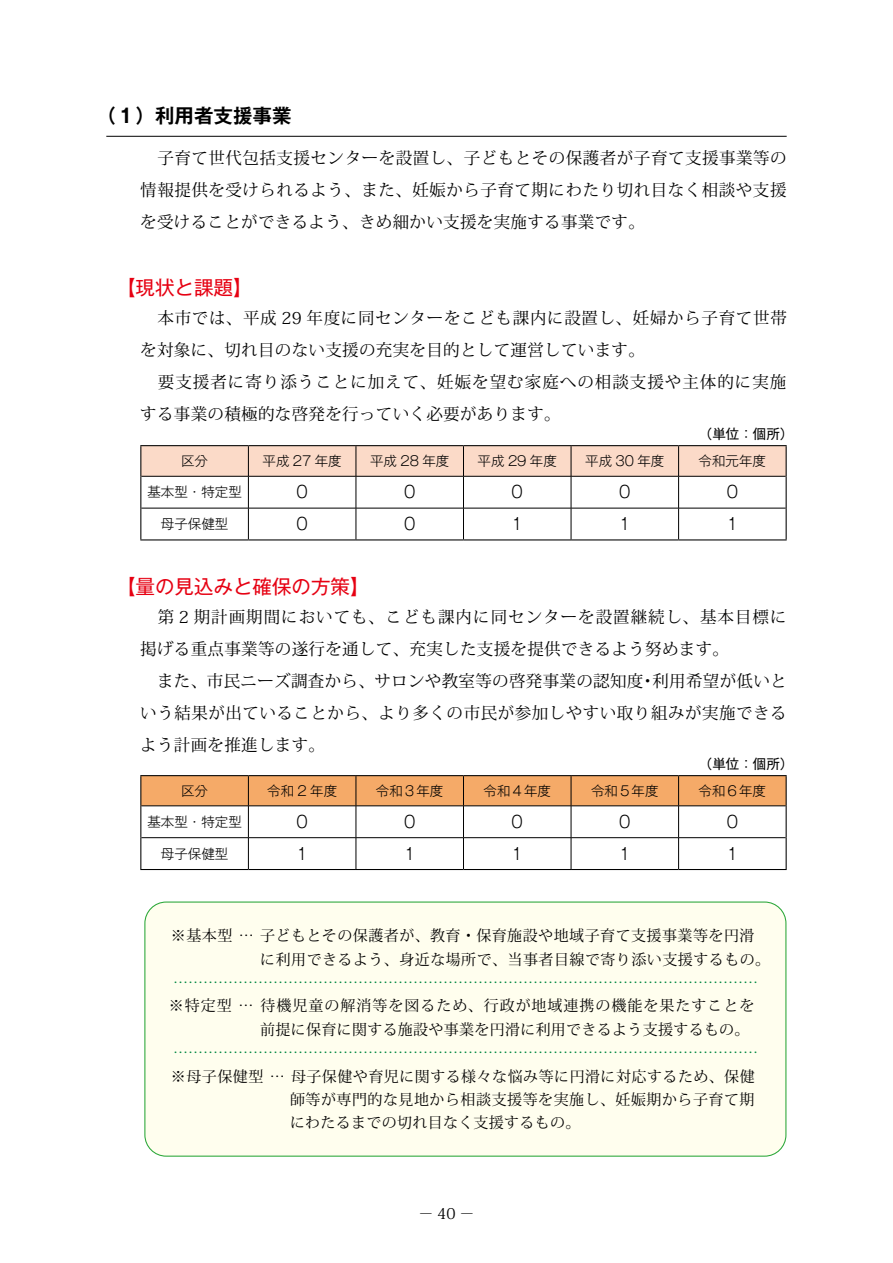
<style>
.page{position:relative;width:893px;height:1263px;background:#fff}
.page>*{position:absolute;margin:0;border:0;box-sizing:border-box;transform-origin:0 0}
.t1{font:19.5px "Gothic MB101 Pr 5";color:#e60012}
.t2{font:700 19.5px "Gothic MB101 Pr 5 De";color:#000}
.t3{font:16.5px/32px "Koz Min Pr 6 N";letter-spacing:.02em;color:#000;text-align:justify}
.t4{font:16.5px/32px "Koz Min Pr 6 N";letter-spacing:.04em;color:#000}
.t5{font:300 16.5px "Gothic MB101 Pr 5";color:#000}
.t6{font:15px/23.4px "Koz Min Pr 6 N";letter-spacing:.03em;color:#000}
.t7{font:15px "Koz Min Pr 6 N";color:#008842}
.t8{font:300 13.5px "Gothic MB101 Pr 5";color:#000}
.t9{font:13.5px "Gothic MB101 Pr 5";color:#000}
</style>
<div class="page">
<svg style="left:141px;top:446px;width:645px;height:30px"></svg>
<hr style="left:140px;top:445px;width:108px;height:1px;background:#000">
<hr style="left:140px;top:446px;width:1px;height:30px;background:#000">
<hr style="left:248px;top:445px;width:108px;height:1px;background:#000">
<hr style="left:356px;top:445px;width:107px;height:1px;background:#000">
<hr style="left:463px;top:445px;width:108px;height:1px;background:#000">
<hr style="left:571px;top:445px;width:108px;height:1px;background:#000">
<hr style="left:679px;top:445px;width:108px;height:1px;background:#000">
<hr style="left:786px;top:446px;width:1px;height:30px;background:#000">
<hr style="left:140px;top:476px;width:1px;height:32px;background:#000">
<hr style="left:786px;top:476px;width:1px;height:32px;background:#000">
<hr style="left:140px;top:508px;width:1px;height:31px;background:#000">
<hr style="left:786px;top:508px;width:1px;height:31px;background:#000">
<hr style="left:140px;top:539px;width:108px;height:1px;background:#000">
<hr style="left:248px;top:539px;width:108px;height:1px;background:#000">
<hr style="left:356px;top:539px;width:107px;height:1px;background:#000">
<hr style="left:463px;top:539px;width:108px;height:1px;background:#000">
<hr style="left:571px;top:539px;width:108px;height:1px;background:#000">
<hr style="left:679px;top:539px;width:108px;height:1px;background:#000">
<hr style="left:248px;top:446px;width:1px;height:30px;background:#000">
<hr style="left:356px;top:446px;width:1px;height:30px;background:#000">
<hr style="left:463px;top:446px;width:1px;height:30px;background:#000">
<hr style="left:571px;top:446px;width:1px;height:30px;background:#000">
<hr style="left:678px;top:446px;width:1px;height:30px;background:#000">
<hr style="left:141px;top:476px;width:107px;height:1px;background:#000">
<hr style="left:248px;top:476px;width:108px;height:1px;background:#000">
<hr style="left:248px;top:476px;width:1px;height:32px;background:#000">
<hr style="left:356px;top:476px;width:107px;height:1px;background:#000">
<hr style="left:356px;top:476px;width:1px;height:32px;background:#000">
<hr style="left:463px;top:476px;width:108px;height:1px;background:#000">
<hr style="left:463px;top:476px;width:1px;height:32px;background:#000">
<hr style="left:571px;top:476px;width:108px;height:1px;background:#000">
<hr style="left:571px;top:476px;width:1px;height:32px;background:#000">
<hr style="left:679px;top:476px;width:107px;height:1px;background:#000">
<hr style="left:678px;top:476px;width:1px;height:32px;background:#000">
<hr style="left:248px;top:508px;width:1px;height:31px;background:#000">
<hr style="left:356px;top:508px;width:1px;height:31px;background:#000">
<hr style="left:463px;top:508px;width:1px;height:31px;background:#000">
<hr style="left:571px;top:508px;width:1px;height:31px;background:#000">
<hr style="left:678px;top:508px;width:1px;height:31px;background:#000">
<hr style="left:141px;top:508px;width:107px;height:1px;background:#000">
<hr style="left:248px;top:508px;width:108px;height:1px;background:#000">
<hr style="left:356px;top:508px;width:107px;height:1px;background:#000">
<hr style="left:463px;top:508px;width:108px;height:1px;background:#000">
<hr style="left:571px;top:508px;width:108px;height:1px;background:#000">
<hr style="left:679px;top:508px;width:107px;height:1px;background:#000">
<div style="left:141px;top:776px;width:645px;height:29px;background:#f5aa68"></div>
<hr style="left:140px;top:775px;width:108px;height:1px;background:#000">
<hr style="left:140px;top:776px;width:1px;height:30px;background:#000">
<hr style="left:248px;top:775px;width:108px;height:1px;background:#000">
<hr style="left:356px;top:775px;width:107px;height:1px;background:#000">
<hr style="left:463px;top:775px;width:108px;height:1px;background:#000">
<hr style="left:571px;top:775px;width:108px;height:1px;background:#000">
<hr style="left:679px;top:775px;width:108px;height:1px;background:#000">
<hr style="left:786px;top:776px;width:1px;height:30px;background:#000">
<hr style="left:140px;top:806px;width:1px;height:32px;background:#000">
<hr style="left:786px;top:806px;width:1px;height:32px;background:#000">
<hr style="left:140px;top:838px;width:1px;height:31px;background:#000">
<hr style="left:786px;top:838px;width:1px;height:31px;background:#000">
<hr style="left:140px;top:869px;width:108px;height:1px;background:#000">
<hr style="left:248px;top:869px;width:108px;height:1px;background:#000">
<hr style="left:356px;top:869px;width:107px;height:1px;background:#000">
<hr style="left:463px;top:869px;width:108px;height:1px;background:#000">
<hr style="left:571px;top:869px;width:108px;height:1px;background:#000">
<hr style="left:679px;top:869px;width:108px;height:1px;background:#000">
<hr style="left:248px;top:806px;width:1px;height:31px;background:#000">
<hr style="left:356px;top:806px;width:1px;height:31px;background:#000">
<hr style="left:463px;top:806px;width:1px;height:31px;background:#000">
<hr style="left:571px;top:806px;width:1px;height:31px;background:#000">
<hr style="left:678px;top:806px;width:1px;height:31px;background:#000">
<hr style="left:248px;top:838px;width:1px;height:31px;background:#000">
<hr style="left:356px;top:838px;width:1px;height:31px;background:#000">
<hr style="left:463px;top:838px;width:1px;height:31px;background:#000">
<hr style="left:571px;top:838px;width:1px;height:31px;background:#000">
<hr style="left:678px;top:838px;width:1px;height:31px;background:#000">
<hr style="left:141px;top:837px;width:107px;height:1px;background:#000">
<hr style="left:248px;top:837px;width:108px;height:1px;background:#000">
<hr style="left:356px;top:837px;width:107px;height:1px;background:#000">
<hr style="left:463px;top:837px;width:108px;height:1px;background:#000">
<hr style="left:571px;top:837px;width:108px;height:1px;background:#000">
<hr style="left:679px;top:837px;width:107px;height:1px;background:#000">
<hr style="left:248px;top:776px;width:1px;height:30px;background:#000">
<hr style="left:356px;top:776px;width:1px;height:30px;background:#000">
<hr style="left:463px;top:776px;width:1px;height:30px;background:#000">
<hr style="left:571px;top:776px;width:1px;height:30px;background:#000">
<hr style="left:678px;top:776px;width:1px;height:30px;background:#000">
<hr style="left:141px;top:805px;width:107px;height:1px;background:#000">
<hr style="left:248px;top:805px;width:108px;height:1px;background:#000">
<hr style="left:356px;top:805px;width:107px;height:1px;background:#000">
<hr style="left:463px;top:805px;width:108px;height:1px;background:#000">
<hr style="left:571px;top:805px;width:108px;height:1px;background:#000">
<hr style="left:679px;top:805px;width:107px;height:1px;background:#000">
<hr style="left:106px;top:136px;width:681px;height:1px;background:#000">
<div style="left:145px;top:902px;width:641px;height:254px;background:#fffeee;border-radius:21px"></div>
<div style="left:144px;top:901px;width:642px;height:256px;border:1px solid #2aa738;border-radius:21px"></div>
<p class="t2" style="left:97px;top:100px;width:196px">（１）利用者支援事業</p>
<p class="t3" style="left:140px;top:143px;width:648px">　子育て世代包括支援センターを設置し、子どもとその保護者が子育て支援事業等の情報提供を受けられるよう、また、妊娠から子育て期にわたり切れ目なく相談や支援を受けることができるよう、きめ細かい支援を実施する事業です。</p>
<p class="t1" style="left:106px;top:271px;width:148px">　【現状と課題】</p>
<p class="t4" style="left:140px;top:302px;width:648px">　本市では、平成 29 年度に同センターをこども課内に設置し、妊婦から子育て世帯を対象に、切れ目のない支援の充実を目的として運営しています。<br>　要支援者に寄り添うことに加えて、妊娠を望む家庭への相談支援や主体的に実施する事業の積極的な啓発を行っていく必要があります。</p>
<p class="t9" style="left:699px;top:423px;width:96px">（単位：個所）</p>
<p class="t8" style="left:181px;top:450px;width:29px">区分</p>
<p class="t8" style="left:263px;top:450px;width:81px">平成 27 年度</p>
<p class="t8" style="left:370px;top:450px;width:81px">平成 28 年度</p>
<p class="t8" style="left:478px;top:450px;width:81px">平成 29 年度</p>
<p class="t8" style="left:585px;top:450px;width:81px">平成 30 年度</p>
<p class="t8" style="left:699px;top:450px;width:69px">令和元年度</p>
<p class="t8" style="left:147px;top:481px;width:96px">基本型・特定型</p>
<p class="t5" style="left:297px;top:478px;width:13px">0</p>
<p class="t5" style="left:404px;top:478px;width:13px">0</p>
<p class="t5" style="left:512px;top:478px;width:13px">0</p>
<p class="t5" style="left:619px;top:478px;width:13px">0</p>
<p class="t5" style="left:727px;top:478px;width:13px">0</p>
<p class="t8" style="left:161px;top:513px;width:69px">母子保健型</p>
<p class="t5" style="left:297px;top:510px;width:13px">0</p>
<p class="t5" style="left:404px;top:510px;width:13px">0</p>
<p class="t5" style="left:512px;top:510px;width:13px">1</p>
<p class="t5" style="left:619px;top:510px;width:13px">1</p>
<p class="t5" style="left:727px;top:510px;width:13px">1</p>
<p class="t1" style="left:106px;top:570px;width:265px">　【量の見込みと確保の方策】</p>
<p class="t3" style="left:140px;top:601px;width:648px;text-align:left">　第 2 期計画期間においても、こども課内に同センターを設置継続し、基本目標に掲げる重点事業等の遂行を通して、充実した支援を提供できるよう努めます。<br>　また、市民ニーズ調査から、サロンや教室等の啓発事業の認知度・利用希望が低いという結果が出ていることから、より多くの市民が参加しやすい取り組みが実施できるよう計画を推進します。</p>
<p class="t9" style="left:699px;top:753px;width:96px">（単位：個所）</p>
<p class="t8" style="left:181px;top:779px;width:29px">区分</p>
<p class="t8" style="left:267px;top:779px;width:71px">令和 2 年度</p>
<p class="t8" style="left:376px;top:779px;width:69px">令和３年度</p>
<p class="t8" style="left:483px;top:779px;width:69px">令和４年度</p>
<p class="t8" style="left:591px;top:779px;width:69px">令和５年度</p>
<p class="t8" style="left:699px;top:779px;width:69px">令和６年度</p>
<p class="t8" style="left:147px;top:810px;width:96px">基本型・特定型</p>
<p class="t5" style="left:297px;top:808px;width:13px">0</p>
<p class="t5" style="left:404px;top:808px;width:13px">0</p>
<p class="t5" style="left:512px;top:808px;width:13px">0</p>
<p class="t5" style="left:619px;top:808px;width:13px">0</p>
<p class="t5" style="left:727px;top:808px;width:13px">0</p>
<p class="t8" style="left:161px;top:842px;width:69px">母子保健型</p>
<p class="t5" style="left:297px;top:840px;width:13px">1</p>
<p class="t5" style="left:404px;top:840px;width:13px">1</p>
<p class="t5" style="left:512px;top:840px;width:13px">1</p>
<p class="t5" style="left:619px;top:840px;width:13px">1</p>
<p class="t5" style="left:727px;top:840px;width:13px">1</p>
<p class="t6" style="left:260px;top:924px;width:511px;text-indent:-89px">※基本型 … 子どもとその保護者が、教育･保育施設や地域子育て支援事業等を円滑に利用できるよう、身近な場所で、当事者目線で寄り添い支援するもの。</p>
<p class="t7" style="left:173px;top:974px;width:586px">………………………………………………………………………………………………………</p>
<p class="t6" style="left:260px;top:994px;width:496px;text-indent:-91px">※特定型 … 待機児童の解消等を図るため、行政が地域連携の機能を果たすことを前提に保育に関する施設や事業を円滑に利用できるよう支援するもの。</p>
<p class="t7" style="left:173px;top:1044px;width:586px">………………………………………………………………………………………………………</p>
<p class="t6" style="left:290px;top:1065px;width:466px;text-align:justify;text-indent:-119px">※母子保健型 … 母子保健や育児に関する様々な悩み等に円滑に対応するため、保健師等が専門的な見地から相談支援等を実施し、妊娠期から子育て期にわたるまでの切れ目なく支援するもの。</p>
<p class="t6" style="left:418px;top:1202px;width:57px">−40−</p>
</div>
